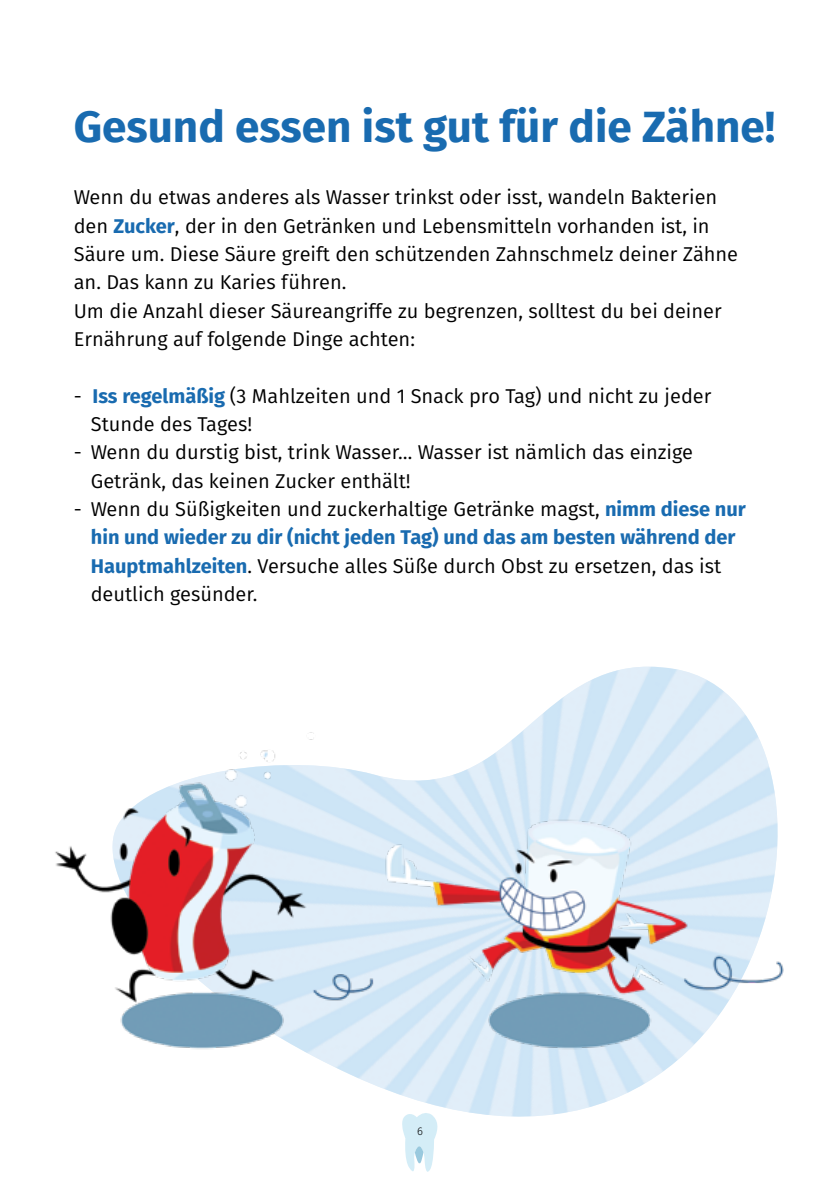
<style>
.page{position:relative;width:840px;height:1191px;background:#fff}
.page>*{position:absolute;margin:0;border:0;box-sizing:border-box;transform-origin:0 0}
.t1{font:700 44px "Fira Sans";color:#196bb0}
.t2{font:20px/28.4px "Fira Sans";color:#000}
.t3{font:300 11.2px "Fira Sans";color:#000}
.s1{font-weight:700;color:#196bb0}
</style>
<div class="page">
<img style="left:55px;top:666px;width:729px;height:451px">
<svg style="left:400px;top:1111px;width:39px;height:60px"></svg>
<h1 class="t1" style="left:74px;top:89px;width:702px">Gesund essen ist gut für die Zähne!</h1>
<p class="t2" style="left:74px;top:183px;width:665px">Wenn du etwas anderes als Wasser trinkst oder isst, wandeln Bakterien den <span class="s1">Zucker</span>, der in den Getränken und Lebensmitteln vorhanden ist, in Säure um. Diese Säure greift den schützenden Zahnschmelz deiner Zähne an. Das kann zu Karies führen.<br>Um die Anzahl dieser Säureangriffe zu begrenzen, solltest du bei deiner Ernährung auf folgende Dinge achten:</p>
<p class="t2" style="left:91px;top:381px;width:621px;text-indent:-17px">- <span class="s1">Iss regelmäßig</span> (3 Mahlzeiten und 1 Snack pro Tag) und nicht zu jeder<br>Stunde des Tages!</p>
<p class="t2" style="left:91px;top:438px;width:603px;text-indent:-17px">- Wenn du durstig bist, trink Wasser… Wasser ist nämlich das einzige<br>Getränk, das keinen Zucker enthält!</p>
<p class="t2" style="left:91px;top:495px;width:656px;text-indent:-17px">- Wenn du Süßigkeiten und zuckerhaltige Getränke magst, <span class="s1">nimm diese nur hin und wieder zu dir (nicht jeden Tag) und das am besten während der Hauptmahlzeiten</span>. Versuche alles Süße durch Obst zu ersetzen, das ist deutlich gesünder.</p>
<p class="t3" style="left:417px;top:1123px;width:7px">6</p>
</div>
